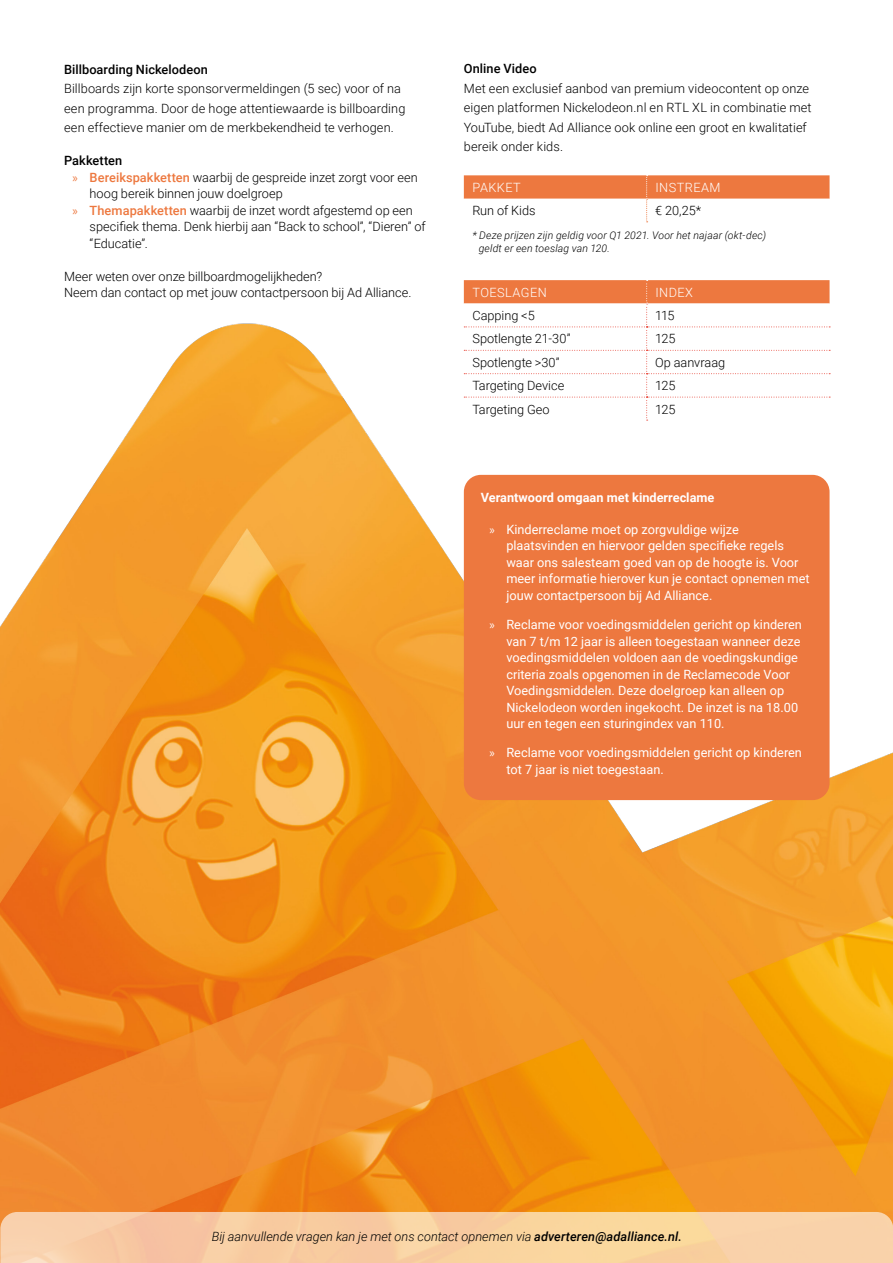
<style>
.page{position:relative;width:893px;height:1263px;background:#fff}
.page>*{position:absolute;margin:0;border:0;box-sizing:border-box;transform-origin:0 0}
.t1{font:300 12.75px/19.5px "Roboto";color:#000}
.t2{font:12.75px/16.5px "Roboto";color:#fff}
.t3{font:italic 300 12.75px "Roboto";color:#000}
.t4{font:500 12.75px "Roboto";letter-spacing:.005em;color:#000}
.t5{font:700 12.75px "Roboto";color:#fff}
.t6{font:300 12.75px "Roboto";letter-spacing:.035em;color:#fff}
.t7{font:italic 300 10.5px/13.5px "Roboto";letter-spacing:.015em;color:#000}
.s1{font-family:"Myriad Pro";font-weight:400;color:#ed783f}
.s2{font-weight:500;color:#ed783f}
.s3{font-family:"Myriad Pro"}
.s4{font-weight:500}
</style>
<div class="page">
<img style="left:0;top:280px;width:893px;height:932px">
<svg style="left:464px;top:175px;width:365px;height:48px"></svg>
<div style="left:464px;top:475px;width:365px;height:325px;background:#ed783f;border-radius:17px"></div>
<svg style="left:464px;top:280px;width:366px;height:141px"></svg>
<svg style="left:0;top:1212px;width:893px;height:51px;background:#f8cfa3"></svg>
<p class="t4" style="left:64px;top:60px;width:145px">Billboarding Nickelodeon</p>
<p class="t1" style="left:64px;top:79px;width:343px">Billboards zijn korte sponsorvermeldingen (5 sec) voor of na een programma. Door de hoge attentiewaarde is billboarding een effectieve manier om de merkbekendheid te verhogen.</p>
<p class="t4" style="left:64px;top:152px;width:60px">Pakketten</p>
<p class="t1" style="left:73px;top:167px;width:347px"><span class="s1">»</span> <span class="s2">Bereikspakketten</span> waarbij de gespreide inzet zorgt voor een</p>
<p class="t1" style="left:90px;top:184px;width:195px">hoog bereik binnen jouw doelgroep</p>
<p class="t1" style="left:73px;top:200px;width:342px"><span class="s1">»</span> <span class="s2">Themapakketten</span> waarbij de inzet wordt afgestemd op een</p>
<p class="t1" style="left:90px;top:217px;width:338px">specifiek thema. Denk hierbij aan “Back to school”, “Dieren” of</p>
<p class="t1" style="left:90px;top:233px;width:60px">“Educatie”.</p>
<p class="t1" style="left:64px;top:268px;width:349px;line-height:16.5px">Meer weten over onze billboardmogelijkheden?<br>Neem dan contact op met jouw contactpersoon bij Ad Alliance.</p>
<p class="t4" style="left:464px;top:60px;width:74px">Online Video</p>
<p class="t1" style="left:464px;top:78px;width:349px">Met een exclusief aanbod van premium videocontent op onze eigen platformen Nickelodeon.nl en RTL XL in combinatie met YouTube, biedt Ad Alliance ook online een groot en kwalitatief bereik onder kids.</p>
<p class="t6" style="left:473px;top:178px;width:50px">PAKKET</p>
<p class="t6" style="left:655px;top:178px;width:67px">INSTREAM</p>
<p class="t1" style="left:472px;top:200px;width:65px">Run of Kids</p>
<p class="t1" style="left:655px;top:200px;width:48px">€ 20,25*</p>
<p class="t7" style="left:479px;top:228px;width:289px;text-indent:-6px">* Deze prijzen zijn geldig voor Q1 2021. Voor het najaar (okt-dec) geldt er een toeslag van 120.</p>
<p class="t6" style="left:473px;top:283px;width:76px">TOESLAGEN</p>
<p class="t6" style="left:655px;top:283px;width:39px">INDEX</p>
<p class="t1" style="left:472px;top:305px;width:64px">Capping &lt;5</p>
<p class="t1" style="left:655px;top:305px;width:21px">115</p>
<p class="t1" style="left:472px;top:329px;width:100px">Spotlengte 21-30”</p>
<p class="t1" style="left:655px;top:329px;width:22px">125</p>
<p class="t1" style="left:472px;top:352px;width:89px">Spotlengte &gt;30”</p>
<p class="t1" style="left:655px;top:352px;width:71px">Op aanvraag</p>
<p class="t1" style="left:472px;top:375px;width:93px">Targeting Device</p>
<p class="t1" style="left:655px;top:375px;width:22px">125</p>
<p class="t1" style="left:472px;top:399px;width:79px">Targeting Geo</p>
<p class="t1" style="left:655px;top:399px;width:22px">125</p>
<p class="t5" style="left:481px;top:488px;width:235px">Verantwoord omgaan met kinderreclame</p>
<p class="t2" style="left:506px;top:521px;width:305px;text-indent:-17px"><span class="s3">»</span> Kinderreclame moet op zorgvuldige wijze plaatsvinden en hiervoor gelden specifieke regels waar ons salesteam goed van op de hoogte is. Voor meer informatie hierover kun je contact opnemen met jouw contactpersoon bij Ad Alliance.</p>
<p class="t2" style="left:506px;top:616px;width:297px;text-indent:-17px"><span class="s3">»</span> Reclame voor voedingsmiddelen gericht op kinderen van 7 t/m 12 jaar is alleen toegestaan wanneer deze voedingsmiddelen voldoen aan de voedingskundige criteria zoals opgenomen in de Reclamecode Voor Voedingsmiddelen. Deze doelgroep kan alleen op Nickelodeon worden ingekocht. De inzet is na 18.00 uur en tegen een sturingindex van 110.</p>
<p class="t2" style="left:506px;top:744px;width:297px;text-indent:-17px"><span class="s3">»</span> Reclame voor voedingsmiddelen gericht op kinderen tot 7 jaar is niet toegestaan.</p>
<p class="t3" style="left:212px;top:1227px;width:472px">Bij aanvullende vragen kan je met ons contact opnemen via <span class="s4">adverteren@adalliance.nl.</span></p>
</div>
